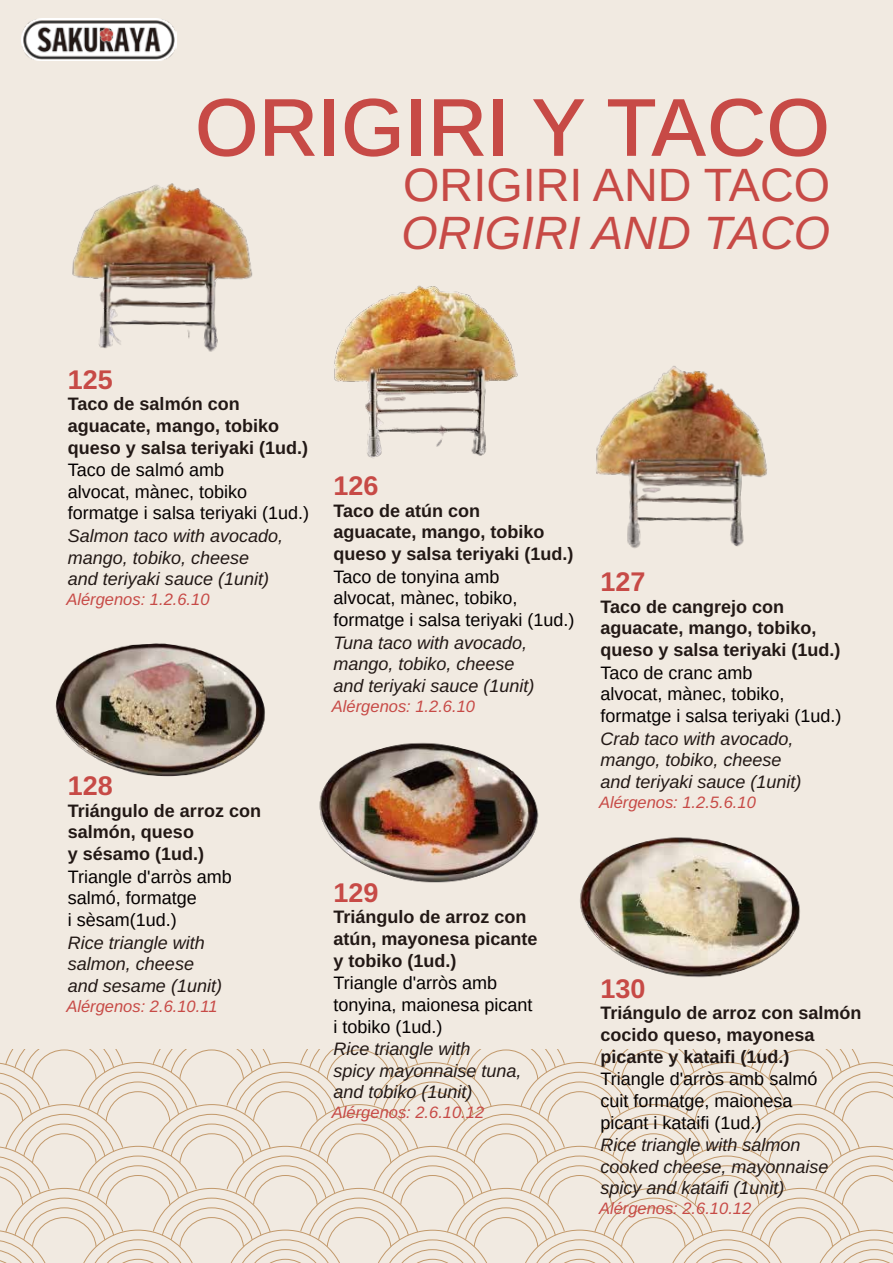
<style>
.page{position:relative;width:893px;height:1263px;background:#f1eae1}
.page>*{position:absolute;margin:0;border:0;box-sizing:border-box;transform-origin:0 0}
.t1{font:500 82.2px "Arimo";color:#c74a46}
.t2{font:46.8px "Arimo";color:#c74a46}
.t3{font:italic 46.8px "Arimo";color:#c74a46}
.t4{font:700 27px "Arimo";color:#c74a46}
.t5{font:italic 18px/21.6px "Arimo";color:#221815}
.t6{font:18px/21.6px "Arimo";color:#040000}
.t7{font:700 18px/21.6px "Arimo";color:#221815}
.t8{font:italic 16.5px "Arimo";color:#c74a46}
</style>
<div class="page">
<svg style="left:0;top:1049px;width:893px;height:214px"></svg>
<img style="left:22px;top:19px;width:154px;height:42px">
<img style="left:596px;top:366px;width:171px;height:183px">
<img style="left:72px;top:183px;width:181px;height:169px">
<img style="left:334px;top:285px;width:184px;height:173px">
<img style="left:55px;top:643px;width:210px;height:134px">
<img style="left:319px;top:742px;width:220px;height:141px">
<img style="left:580px;top:837px;width:220px;height:141px">
<h3 class="t4" style="left:68px;top:361px;width:47px">125</h3>
<h1 class="t1" style="left:195px;top:70px;width:637px">ORIGIRI Y TACO</h1>
<h2 class="t2" style="left:403px;top:155px;width:428px">ORIGIRI AND TACO</h2>
<h2 class="t3" style="left:402px;top:200px;width:430px">ORIGIRI AND TACO</h2>
<p class="t7" style="left:68px;top:394px;width:242px">Taco de salmón con aguacate, mango, tobiko queso y salsa teriyaki (1ud.)</p>
<p class="t6" style="left:68px;top:459px;width:243px">Taco de salmó amb<br>alvocat, mànec, tobiko formatge i salsa teriyaki (1ud.)</p>
<p class="t5" style="left:68px;top:525px;width:217px">Salmon taco with avocado, mango, tobiko, cheese and teriyaki sauce (1unit)</p>
<p class="t8" style="left:66px;top:588px;width:145px">Alérgenos: 1.2.6.10</p>
<h3 class="t4" style="left:333px;top:467px;width:47px">126</h3>
<p class="t7" style="left:333px;top:500px;width:242px">Taco de atún con<br>aguacate, mango, tobiko queso y salsa teriyaki (1ud.)</p>
<p class="t6" style="left:333px;top:566px;width:243px">Taco de tonyina amb<br>alvocat, mànec, tobiko, formatge i salsa teriyaki (1ud.)</p>
<p class="t5" style="left:333px;top:632px;width:203px">Tuna taco with avocado, mango, tobiko, cheese and teriyaki sauce (1unit)</p>
<p class="t8" style="left:332px;top:694px;width:145px">Alérgenos: 1.2.6.10</p>
<h3 class="t4" style="left:68px;top:767px;width:47px">128</h3>
<p class="t7" style="left:68px;top:800px;width:195px">Triángulo de arroz con salmón, queso<br>y sésamo (1ud.)</p>
<p class="t6" style="left:68px;top:866px;width:165px">Triangle d'arròs amb salmó, formatge<br>i sèsam(1ud.)</p>
<p class="t5" style="left:68px;top:932px;width:156px">Rice triangle with salmon, cheese and sesame (1unit)</p>
<p class="t8" style="left:66px;top:994px;width:153px">Alérgenos: 2.6.10.11</p>
<h3 class="t4" style="left:333px;top:874px;width:47px">129</h3>
<p class="t7" style="left:333px;top:907px;width:206px">Triángulo de arroz con atún, mayonesa picante y tobiko (1ud.)</p>
<p class="t6" style="left:333px;top:972px;width:201px">Triangle d'arròs amb tonyina, maionesa picant i tobiko (1ud.)</p>
<p class="t5" style="left:333px;top:1038px;width:190px">Rice triangle with<br>spicy mayonnaise tuna, and tobiko (1unit)</p>
<p class="t8" style="left:332px;top:1101px;width:154px">Alérgenos: 2.6.10.12</p>
<h3 class="t4" style="left:600px;top:563px;width:47px">127</h3>
<p class="t7" style="left:600px;top:596px;width:242px">Taco de cangrejo con aguacate, mango, tobiko, queso y salsa teriyaki (1ud.)</p>
<p class="t6" style="left:600px;top:662px;width:243px">Taco de cranc amb<br>alvocat, mànec, tobiko, formatge i salsa teriyaki (1ud.)</p>
<p class="t5" style="left:600px;top:728px;width:203px">Crab taco with avocado, mango, tobiko, cheese and teriyaki sauce (1unit)</p>
<p class="t8" style="left:599px;top:790px;width:158px">Alérgenos: 1.2.5.6.10</p>
<h3 class="t4" style="left:600px;top:970px;width:47px">130</h3>
<p class="t7" style="left:600px;top:1003px;width:263px">Triángulo de arroz con salmón cocido queso, mayonesa picante y kataifi (1ud.)</p>
<p class="t6" style="left:600px;top:1068px;width:218px">Triangle d'arròs amb salmó cuit formatge, maionesa picant i kataifi (1ud.)</p>
<p class="t5" style="left:600px;top:1134px;width:230px">Rice triangle with salmon cooked cheese, mayonnaise spicy and kataifi (1unit)</p>
<p class="t8" style="left:599px;top:1197px;width:154px">Alérgenos: 2.6.10.12</p>
</div>
